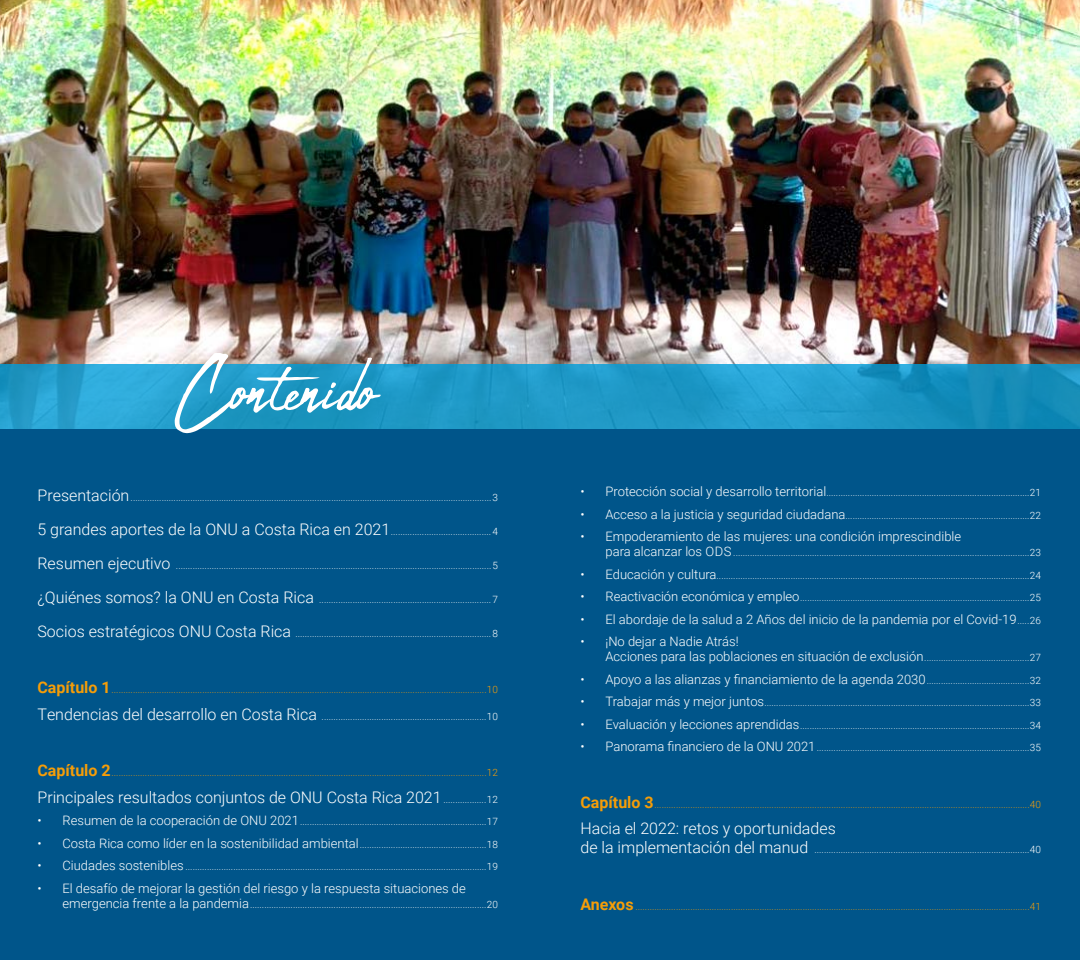
<style>
.page{position:relative;width:1080px;height:960px;background:#fff}
.page>*{position:absolute;margin:0;border:0;box-sizing:border-box;transform-origin:0 0}
.TIT_SEPARADOR{font:100px "Abuget";color:#fff}
.TOC01{font:300 16px "Roboto";color:#fff}
.t1{font:300 13px/15px "Roboto";color:#fff}
.TOC01-2{font:300 10px "Roboto";color:#fff}
.TOC00{font:300 10px "Roboto";color:#f59d08}
.s1{font-size:16px}
.s2{font-weight:700;font-size:16px}
.s3{font-size:10px}
.s4{font-size:13px}
</style>
<div class="page">
<div style="left:0;top:429px;width:540px;height:531px;background:#00558a"></div>
<img style="left:0;top:0;width:540px;height:364px">
<svg style="left:0;top:364px;width:540px;height:65px;background:#219bc9"></svg>
<img style="left:540px;top:0;width:540px;height:364px">
<div style="left:540px;top:429px;width:540px;height:531px;background:#00558a"></div>
<svg style="left:540px;top:364px;width:540px;height:65px;background:#1c96c5"></svg>
<p class="TIT_SEPARADOR" style="left:175px;top:333px;width:203px">Contenido</p>
<p class="TOC01-2" style="left:38px;top:490px;width:462px"><span class="s1">Presentación</span>.......................................................................................................................................................3</p>
<p class="TOC01-2" style="left:38px;top:524px;width:462px"><span class="s1">5 grandes aportes de la ONU a Costa Rica en 2021</span>..........................................4</p>
<p class="TOC01-2" style="left:38px;top:558px;width:462px"><span class="s1">Resumen ejecutivo</span> ....................................................................................................................................5</p>
<p class="TOC01-2" style="left:38px;top:592px;width:462px"><span class="s1">¿Quiénes somos? la ONU en Costa Rica</span> ........................................................................7</p>
<p class="TOC01-2" style="left:38px;top:626px;width:462px"><span class="s1">Socios estratégicos ONU Costa Rica</span> ..................................................................................8</p>
<p class="TOC00" style="left:38px;top:683px;width:462px"><span class="s2">Capítulo 1</span>.............................................................................................................................................................10</p>
<p class="TOC01-2" style="left:38px;top:709px;width:462px"><span class="s1">Tendencias del desarrollo en Costa Rica</span> .....................................................................10</p>
<p class="TOC00" style="left:38px;top:766px;width:462px"><span class="s2">Capítulo 2</span>.............................................................................................................................................................12</p>
<p class="TOC01" style="left:38px;top:786px;width:462px">Principales resultados conjuntos de ONU Costa Rica 2021 <span class="s3">..................12</span></p>
<p class="TOC01-2" style="left:38px;top:815px;width:462px"><span class="s4">• Resumen de la cooperación de ONU 2021</span>..............................................................................17</p>
<p class="TOC01-2" style="left:38px;top:837px;width:462px"><span class="s4">• Costa Rica como líder en la sostenibilidad ambiental</span>.....................................................18</p>
<p class="TOC01-2" style="left:38px;top:860px;width:462px"><span class="s4">• Ciudades sostenibles</span> ..............................................................................................................................19</p>
<p class="t1" style="left:38px;top:880px;width:430px">• El desafío de mejorar la gestión del riesgo y la respuesta situaciones de</p>
<p class="TOC01-2" style="left:62px;top:897px;width:437px"><span class="s4">emergencia frente a la pandemia</span>...................................................................................................20</p>
<p class="TOC01-2" style="left:580px;top:486px;width:462px"><span class="s4">• Protección social y desarrollo territorial</span>.....................................................................................21</p>
<p class="TOC01-2" style="left:580px;top:508px;width:462px"><span class="s4">• Acceso a la justicia y seguridad ciudadana</span>.............................................................................22</p>
<p class="t1" style="left:580px;top:529px;width:382px">• Empoderamiento de las mujeres: una condición imprescindible</p>
<p class="TOC01-2" style="left:606px;top:546px;width:437px"><span class="s4">para alcanzar los ODS</span> ............................................................................................................................23</p>
<p class="TOC01-2" style="left:580px;top:568px;width:462px"><span class="s4">• Educación y cultura</span>...................................................................................................................................24</p>
<p class="TOC01-2" style="left:580px;top:591px;width:462px"><span class="s4">• Reactivación económica y empleo</span>................................................................................................25</p>
<p class="t1" style="left:580px;top:611px;width:462px">• El abordaje de la salud a 2 Años del inicio de la pandemia por el Covid-19<span class="s3">.....26</span></p>
<p class="t1" style="left:606px;top:634px;width:437px;text-indent:-25px">• ¡No dejar a Nadie Atrás!<br>Acciones para las poblaciones en situación de exclusión<span class="s3">............................................27</span></p>
<p class="t1" style="left:580px;top:671px;width:462px">• Apoyo a las alianzas y financiamiento de la agenda 2030<span class="s3">...........................................32</span></p>
<p class="TOC01-2" style="left:580px;top:696px;width:462px"><span class="s4">• Trabajar más y mejor juntos</span>...............................................................................................................33</p>
<p class="TOC01-2" style="left:580px;top:718px;width:462px"><span class="s4">• Evaluación y lecciones aprendidas</span>................................................................................................34</p>
<p class="TOC01-2" style="left:580px;top:741px;width:462px"><span class="s4">• Panorama financiero de la ONU 2021</span>.........................................................................................35</p>
<p class="TOC00" style="left:580px;top:797px;width:462px"><span class="s2">Capítulo 3</span>.............................................................................................................................................................40</p>
<p class="TOC01" style="left:580px;top:817px;width:257px">Hacia el 2022: retos y oportunidades</p>
<p class="TOC01-2" style="left:580px;top:843px;width:462px"><span class="s1">de la implementación del manud</span> ..........................................................................................40</p>
<p class="TOC00" style="left:580px;top:899px;width:462px"><span class="s2">Anexos</span> .....................................................................................................................................................................41</p>
</div>
